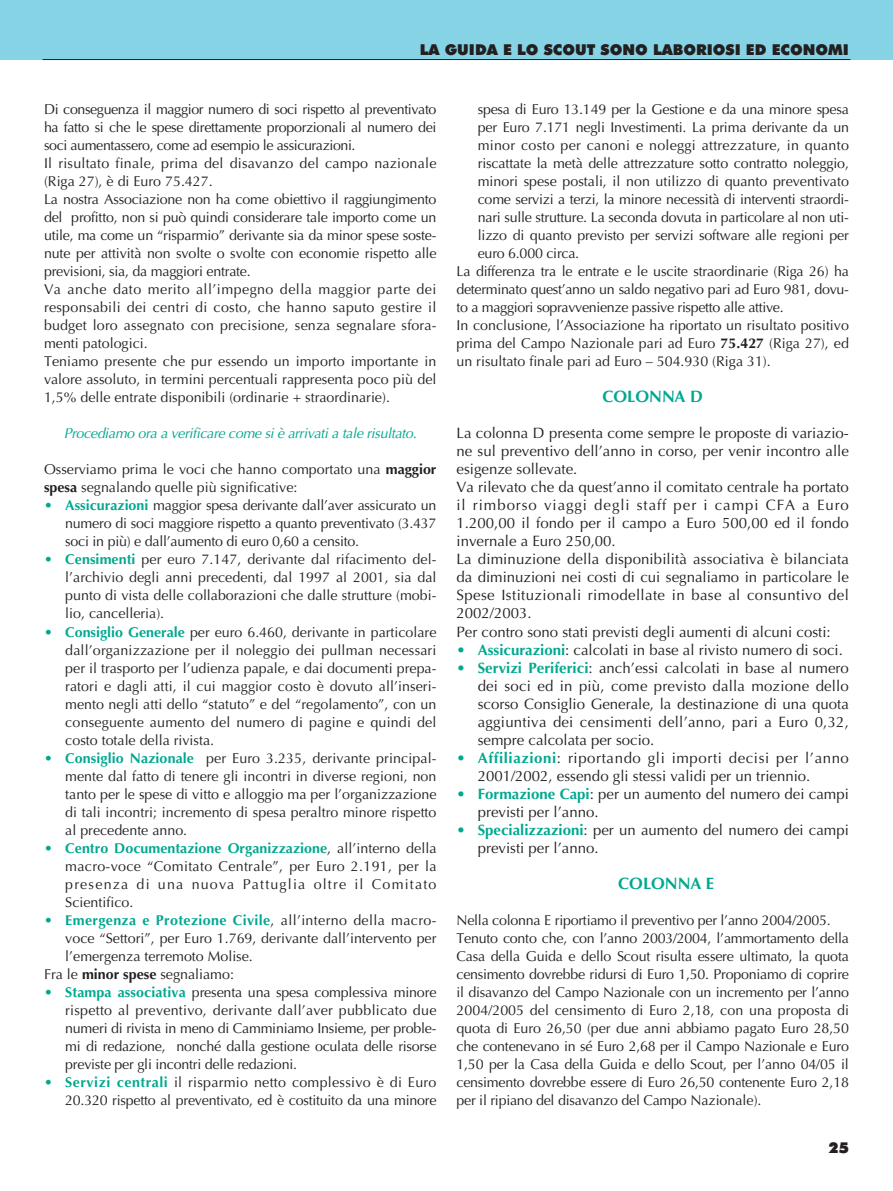
<style>
.page{position:relative;width:893px;height:1191px;background:#fff}
.page>*{position:absolute;margin:0;border:0;box-sizing:border-box;transform-origin:0 0}
.t1{font:700 16.5px "Optima";color:#00a890}
.t2{font:15px/18px "Optima";color:#231f20}
.t3{font:900 15px "Futura BT";color:#231f20}
.t4{font:14.25px/18px "Optima";letter-spacing:-.01em;color:#231f20;text-align:justify}
.t5{font:italic 14.25px "Optima";color:#00a890}
.t6{font:700 14.25px "Optima";letter-spacing:.025em;color:#00a890}
.t7{font:14.25px "Optima";letter-spacing:.02em;color:#231f20}
.s1{font-weight:700}
.s2{font-weight:700;color:#00a890}
.s3{font-weight:400;color:#231f20}
</style>
<div class="page">
<div style="left:0;top:0;width:893px;height:59px;background:#86d3e6"></div>
<hr style="left:43px;top:59px;width:807px;height:1px;background:#231f20">
<p class="t3" style="left:420px;top:45px;width:431px">LA GUIDA E LO SCOUT SONO LABORIOSI ED ECONOMI</p>
<p class="t4" style="left:44px;top:102px;width:394px;text-align:left">Di conseguenza il maggior numero di soci rispetto al preventivato ha fatto si che le spese direttamente proporzionali al numero dei soci aumentassero, come ad esempio le assicurazioni.<br>Il risultato finale, prima del disavanzo del campo nazionale (Riga 27), è di Euro 75.427.<br>La nostra Associazione non ha come obiettivo il raggiungimento del profitto, non si può quindi considerare tale importo come un utile, ma come un “risparmio” derivante sia da minor spese soste&shy;nute per attività non svolte o svolte con economie rispetto alle previsioni, sia, da maggiori entrate.<br>Va anche dato merito all’impegno della maggior parte dei responsabili dei centri di costo, che hanno saputo gestire il budget loro assegnato con precisione, senza segnalare sfora&shy;menti patologici.<br>Teniamo presente che pur essendo un importo importante in valore assoluto, in termini percentuali rappresenta poco più del 1,5% delle entrate disponibili (ordinarie + straordinarie).</p>
<p class="t5" style="left:64px;top:428px;width:357px">Procediamo ora a verificare come siè arrivatia tale risultato.</p>
<p class="t4" style="left:44px;top:462px;width:394px">Osserviamo prima le voci che hanno comportato una <span class="s1">maggior spesa</span> segnalando quelle più significative:</p>
<p class="t4" style="left:65px;top:498px;width:373px;text-indent:-21px"><span class="s2">• Assicurazioni</span> maggior spesa derivante dall’aver assicurato un numero di soci maggiore rispetto a quanto preventivato (3.437 soci in più) e dall’aumento di euro 0,60 a censito.</p>
<p class="t4" style="left:65px;top:552px;width:373px;text-indent:-21px"><span class="s2">• Censimenti</span> per euro 7.147, derivante dal rifacimento del&shy;l’archivio degli anni precedenti, dal 1997 al 2001, sia dal punto di vista delle collaborazioni che dalle strutture (mobi&shy;lio, cancelleria).</p>
<p class="t4" style="left:65px;top:624px;width:373px;text-indent:-21px"><span class="s2">• Consiglio Generale</span> per euro 6.460, derivante in particolare dall’organizzazione per il noleggio dei pullman necessari per il trasporto per l’udienza papale, e dai documenti prepa&shy;ratori e dagli atti, il cui maggior costo è dovuto all’inseri&shy;mento negli atti dello “statuto” e del “regolamento”, con un conseguente aumento del numero di pagine e quindi del costo totale della rivista.</p>
<p class="t4" style="left:65px;top:750px;width:373px;text-indent:-21px"><span class="s2">• Consiglio Nazionale</span> per Euro 3.235, derivante principal&shy;mente dal fatto di tenere gli incontri in diverse regioni, non tanto per le spese di vitto e alloggio ma per l’organizzazione di tali incontri; incremento di spesa peraltro minore rispetto al precedente anno.</p>
<p class="t4" style="left:65px;top:840px;width:373px;text-indent:-21px"><span class="s2">• Centro Documentazione Organizzazione</span>, all’interno della macro-voce “Comitato Centrale”, per Euro 2.191, per la presenza di una nuova Pattuglia oltre il Comitato Scientifico.</p>
<p class="t6" style="left:44px;top:914px;width:394px">• Emergenza e Protezione Civile<span class="s3">, all’interno della macro-</span></p>
<p class="t4" style="left:65px;top:930px;width:373px">voce “Settori”, per Euro 1.769, derivante dall’intervento per</p>
<p class="t4" style="left:65px;top:948px;width:189px">l’emergenza terremoto Molise.</p>
<p class="t4" style="left:44px;top:966px;width:192px">Fra le <span class="s1">minor spese</span> segnaliamo:</p>
<p class="t4" style="left:65px;top:984px;width:373px;text-indent:-21px"><span class="s2">• Stampa associativa</span> presenta una spesa complessiva minore rispetto al preventivo, derivante dall’aver pubblicato due numeri di rivista in meno di Camminiamo Insieme, per proble&shy;mi di redazione, nonché dalla gestione oculata delle risorse previste per gli incontri delle redazioni.</p>
<p class="t4" style="left:44px;top:1074px;width:394px;text-align:right"><span class="s2">• Servizi centrali</span> il risparmio netto complessivo è di Euro<br>20.320 rispetto al preventivato, ed è costituito da una minore</p>
<p class="t4" style="left:478px;top:102px;width:373px">spesa di Euro 13.149 per la Gestione e da una minore spesa</p>
<p class="t4" style="left:478px;top:120px;width:373px">per Euro 7.171 negli Investimenti. La prima derivante da un</p>
<p class="t7" style="left:478px;top:140px;width:373px">minor costo per canoni e noleggi attrezzature, in quanto</p>
<p class="t4" style="left:478px;top:156px;width:373px">riscattate la metà delle attrezzature sotto contratto noleggio,</p>
<p class="t4" style="left:478px;top:174px;width:373px">minori spese postali, il non utilizzo di quanto preventivato</p>
<p class="t4" style="left:478px;top:192px;width:373px">come servizi a terzi, la minore necessità di interventi straordi-</p>
<p class="t4" style="left:478px;top:210px;width:373px">nari sulle strutture. La seconda dovuta in particolare al non uti-</p>
<p class="t4" style="left:478px;top:228px;width:373px">lizzo di quanto previsto per servizi software alle regioni per</p>
<p class="t4" style="left:478px;top:246px;width:103px">euro 6.000 circa.</p>
<p class="t4" style="left:456px;top:264px;width:394px">La differenza tra le entrate e le uscite straordinarie (Riga 26) ha</p>
<p class="t4" style="left:456px;top:282px;width:394px">determinato quest’anno un saldo negativo pari ad Euro 981, dovu-</p>
<p class="t4" style="left:456px;top:300px;width:329px">to a maggiori sopravvenienze passive rispetto alle attive.</p>
<p class="t4" style="left:456px;top:318px;width:394px">In conclusione, l’Associazione ha riportato un risultato positivo</p>
<p class="t4" style="left:456px;top:336px;width:394px">prima del Campo Nazionale pari ad Euro <span class="s1">75.427</span> (Riga 27), ed</p>
<p class="t4" style="left:456px;top:354px;width:316px">un risultato finale pari ad Euro – 504.930 (Riga 31).</p>
<p class="t1" style="left:602px;top:390px;width:102px">COLONNA D</p>
<p class="t2" style="left:456px;top:426px;width:394px">La colonna D presenta come sempre le proposte di variazio&shy;ne sul preventivo dell’anno in corso, per venir incontro alle esigenze sollevate.<br>Va rilevato che da quest’anno il comitato centrale ha portato il rimborso viaggi degli staff per i campi CFA a Euro 1.200,00 il fondo per il campo a Euro 500,00 ed il fondo invernale a Euro 250,00.<br>La diminuzione della disponibilità associativa è bilanciata da diminuzioni nei costi di cui segnaliamo in particolare le Spese Istituzionali rimodellate in base al consuntivo del 2002/2003.<br>Per contro sono stati previsti degli aumenti di alcuni costi:</p>
<p class="t2" style="left:456px;top:642px;width:388px"><span class="s2">• Assicurazioni</span>: calcolati in base al rivisto numero di soci.</p>
<p class="t2" style="left:478px;top:660px;width:373px;text-align:justify;text-indent:-21px"><span class="s2">• Servizi Periferici</span>: anch’essi calcolati in base al numero dei soci ed in più, come previsto dalla mozione dello scorso Consiglio Generale, la destinazione di una quota aggiuntiva dei censimenti dell’anno, pari a Euro 0,32, sempre calcolata per socio.</p>
<p class="t2" style="left:478px;top:750px;width:373px;text-indent:-21px"><span class="s2">• Affiliazioni</span>: riportando gli importi decisi per l’anno<br>2001/2002, essendo gli stessi validi per un triennio.</p>
<p class="t2" style="left:478px;top:786px;width:373px;text-indent:-21px"><span class="s2">• Formazione Capi</span>: per un aumento del numero dei campi previsti per l’anno.</p>
<p class="t2" style="left:478px;top:822px;width:373px;text-indent:-21px"><span class="s2">• Specializzazioni</span>: per un aumento del numero dei campi previsti per l’anno.</p>
<p class="t1" style="left:618px;top:876px;width:97px">COLONNA E</p>
<p class="t4" style="left:456px;top:912px;width:394px;text-align:left">Nella colonna E riportiamo il preventivo per l’anno 2004/2005.<br>Tenuto conto che, con l’anno 2003/2004, l’ammortamento della Casa della Guida e dello Scout risulta essere ultimato, la quota censimento dovrebbe ridursi di Euro 1,50. Proponiamo di coprire il disavanzo del Campo Nazionale con un incremento per l’anno 2004/2005 del censimento di Euro 2,18, con una proposta di quota di Euro 26,50 (per due anni abbiamo pagato Euro 28,50 che contenevano in sé Euro 2,68 per il Campo Nazionale e Euro 1,50 per la Casa della Guida e dello Scout, per l’anno 04/05 il censimento dovrebbe essere di Euro 26,50 contenente Euro 2,18 per il ripiano del disavanzo del Campo Nazionale).</p>
<p class="t3" style="left:828px;top:1142px;width:22px">25</p>
</div>
